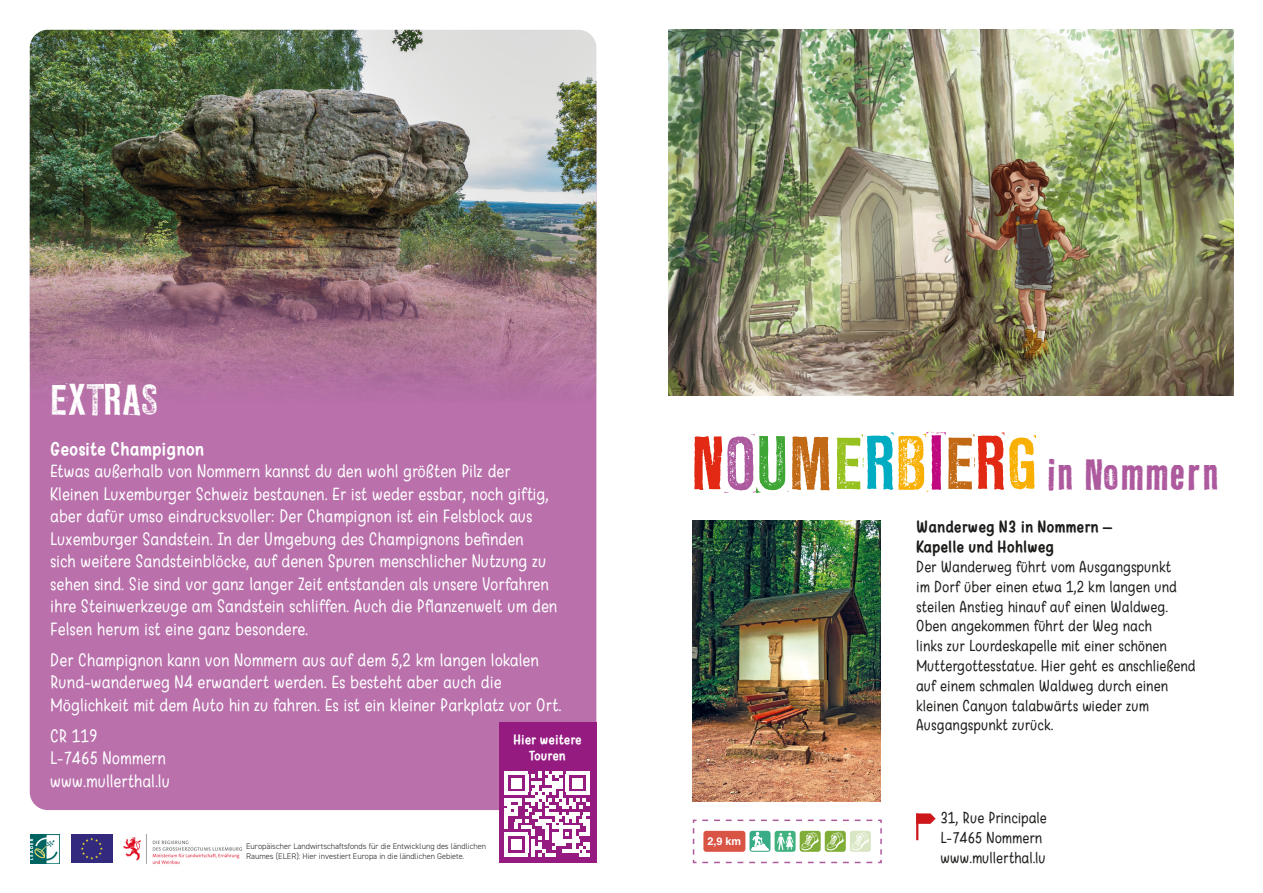
<style>
.page{position:relative;width:1263px;height:893px;background:#fff}
.page>*{position:absolute;margin:0;border:0;box-sizing:border-box;transform-origin:0 0}
.t1{font:39px "LL Rubber Grotesque";letter-spacing:-.02em;color:#ad599e}
.t2{font:39px "LL Rubber Grotesque";letter-spacing:-.03em;color:#fff}
.t3{font:18.75px/22.5px "Warung Kopi";color:#fff}
.t4{font:700 18.75px "Warung Kopi";color:#fff}
.t5{font:16.5px/19.8px "Warung Kopi";color:#1d1d1b}
.t6{font:700 16.5px/19.8px "Warung Kopi";color:#1d1d1b}
.t7{font:700 13.8px/16.5px "Warung Kopi";color:#fff;text-align:center}
.t8{font:700 10.8px "Helvetica";color:#fff}
.t9{font:300 8.25px/9.9px "DIN2014";color:#1d1d1b}
.s1{font-size:67.5px;color:#e12914}
.s2{font-size:67.5px}
.s3{font-size:67.5px;color:#3fa535}
.s4{font-size:67.5px;color:#c26915}
.s5{font-size:67.5px;color:#96c11f}
.s6{font-size:67.5px;color:#00acc1}
.s7{font-size:67.5px;color:#f9af00}
.s8{font-size:67.5px;color:#c0087f}
</style>
<div class="page">
<img style="left:668px;top:30px;width:565px;height:365px">
<svg style="left:692px;top:819px;width:190px;height:45px"></svg>
<svg style="left:918px;top:813px;width:18px;height:11px"></svg>
<hr style="left:916px;top:813px;width:2px;height:27px;background:#cd171a">
<img style="left:693px;top:520px;width:187px;height:281px">
<div style="left:30px;top:73px;width:566px;height:737px;background:#b970ab;border-radius:18px"></div>
<img style="left:30px;top:30px;width:566px;height:362px">
<div style="left:499px;top:723px;width:97px;height:140px;background:#961b81"></div>
<svg style="left:504px;top:771px;width:85px;height:85px"></svg>
<hr style="left:504px;top:853px;width:24px;height:3px;background:#fff">
<div style="left:511px;top:839px;width:10px;height:10px;background:#fff"></div>
<img style="left:123px;top:834px;width:119px;height:30px">
<div style="left:71px;top:834px;width:42px;height:29px;background:#332a7e"></div>
<svg style="left:81px;top:838px;width:22px;height:21px"></svg>
<img style="left:31px;top:834px;width:28px;height:29px">
<p class="t2" style="left:50px;top:376px;width:110px">EXTRAS</p>
<p class="t4" style="left:50px;top:438px;width:156px">Geosite Champignon</p>
<p class="t3" style="left:50px;top:460px;width:509px">Etwas außerhalb von Nommern kannst du den wohl größten Pilz der Kleinen Luxemburger Schweiz bestaunen. Er ist weder essbar, noch giftig, aber dafür umso eindrucksvoller: Der Champignon ist ein Felsblock aus Luxemburger Sandstein. In der Umgebung des Champignons befinden<br>sich weitere Sandsteinblöcke, auf denen Spuren menschlicher Nutzung zu sehen sind. Sie sind vor ganz langer Zeit entstanden als unsere Vorfahren ihre Steinwerkzeuge am Sandstein schliffen. Auch die Pflanzenwelt um den Felsen herum ist eine ganz besondere.</p>
<p class="t3" style="left:50px;top:648px;width:513px">Der Champignon kann von Nommern aus auf dem 5,2 km langen lokalen<br>Rund-wanderweg N4 erwandert werden. Es besteht aber auch die<br>Möglichkeit mit dem Auto hin zu fahren. Es ist ein kleiner Parkplatz vor Ort.</p>
<p class="t3" style="left:50px;top:724px;width:49px">CR 119</p>
<p class="t3" style="left:50px;top:747px;width:117px">L-7465 Nommern</p>
<p class="t3" style="left:50px;top:769px;width:121px">www.mullerthal.lu</p>
<p class="t7" style="left:513px;top:731px;width:70px">Hier weitere<br>Touren</p>
<p class="t9" style="left:246px;top:841px;width:241px">Europäischer Landwirtschaftsfonds für die Entwicklung des ländlichen<br>Raumes (ELER): Hier investiert Europa in die ländlichen Gebiete.</p>
<p class="t1" style="left:691px;top:450px;width:531px"><span class="s1">N</span><span class="s2">O</span><span class="s3">U</span><span class="s4">M</span><span class="s5">E</span><span class="s6">R</span><span class="s7">B</span><span class="s8">I</span><span class="s4">E</span><span class="s1">R</span><span class="s7">G</span> in Nommern</p>
<p class="t8" style="left:707px;top:834px;width:35px">2,9 km</p>
<p class="t6" style="left:916px;top:517px;width:198px">Wanderweg N3 in Nommern –<br>Kapelle und Hohlweg</p>
<p class="t5" style="left:916px;top:557px;width:281px">Der Wanderweg führt vom Ausgangspunkt<br>im Dorf über einen etwa 1,2 km langen und steilen Anstieg hinauf auf einen Waldweg.<br>Oben angekommen führt der Weg nach<br>links zur Lourdeskapelle mit einer schönen Muttergottesstatue. Hier geht es anschließend auf einem schmalen Waldweg durch einen kleinen Canyon talabwärts wieder zum Ausgangspunkt zurück.</p>
<p class="t5" style="left:940px;top:808px;width:108px">31, Rue Principale</p>
<p class="t5" style="left:940px;top:828px;width:103px">L-7465 Nommern</p>
<p class="t5" style="left:940px;top:848px;width:107px">www.mullerthal.lu</p>
</div>
